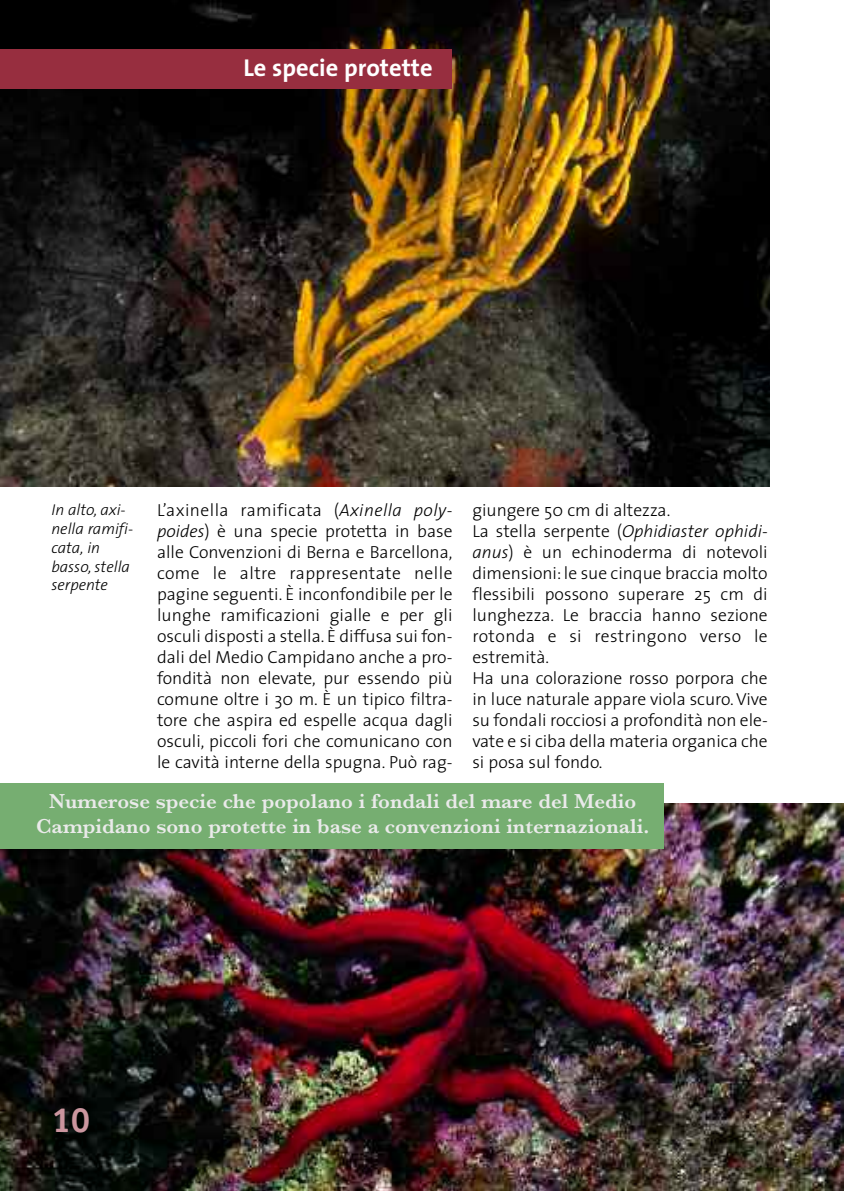
<style>
.page{position:relative;width:844px;height:1191px;background:#fff}
.page>*{position:absolute;margin:0;border:0;box-sizing:border-box;transform-origin:0 0}
.t1{font:700 35px "Officina Sans";color:#cb969f}
.t2{font:700 24.5px "The Sans";color:#fff}
.t3{font:600 21px/25.2px "Baskerville";color:#eaeaea;text-align:center}
.t4{font:300 17.5px/21px "The Sans";color:#000;text-align:justify}
.t5{font:italic 300 15.75px/18.9px "The Sans";color:#000}
.s1{font-style:italic}
</style>
<div class="page">
<img style="left:0;top:804px;width:843px;height:387px">
<img style="left:0;top:0;width:769px;height:486px">
<div style="left:0;top:50px;width:451px;height:39px;background:#972e3f"></div>
<div style="left:0;top:783px;width:663px;height:65px;background:#76ae71"></div>
<h2 class="t2" style="left:243px;top:58px;width:191px">Le specie protette</h2>
<p class="t4" style="left:157px;top:501px;width:297px">L’axinella ramificata (<span class="s1">Axinella poly&shy;poides</span>) è una specie protetta in base alle Convenzioni di Berna e Barcellona, come le altre rappresentate nelle pagine seguenti. È inconfondibile per le lunghe ramificazioni gialle e per gli osculi disposti a stella. È diffusa sui fon&shy;dali del Medio Campidano anche a pro&shy;fondità non elevate, pur essendo più comune oltre i 30 m. È un tipico filtra&shy;tore che aspira ed espelle acqua dagli osculi, piccoli fori che comunicano con le cavità interne della spugna. Può rag-</p>
<p class="t4" style="left:472px;top:501px;width:297px;text-align:left">giungere 50 cm di altezza.<br>La stella serpente (<span class="s1">Ophidiaster ophidi&shy;anus</span>) è un echinoderma di notevoli dimensioni: le sue cinque braccia molto flessibili possono superare 25 cm di lunghezza. Le braccia hanno sezione rotonda e si restringono verso le estremità.<br>Ha una colorazione rosso porpora che in luce naturale appare viola scuro.Vive su fondali rocciosi a profondità non ele&shy;vate e si ciba della materia organica che si posa sul fondo.</p>
<p class="t3" style="left:36px;top:787px;width:614px">Numerose specie che popolano i fondali del mare del Medio<br>Campidano sono protette in base a convenzioni internazionali.</p>
<p class="t5" style="left:51px;top:501px;width:83px">In alto, axi&shy;nella ramifi&shy;cata, in basso, stella serpente</p>
<h1 class="t1" style="left:51px;top:1107px;width:40px">10</h1>
</div>
